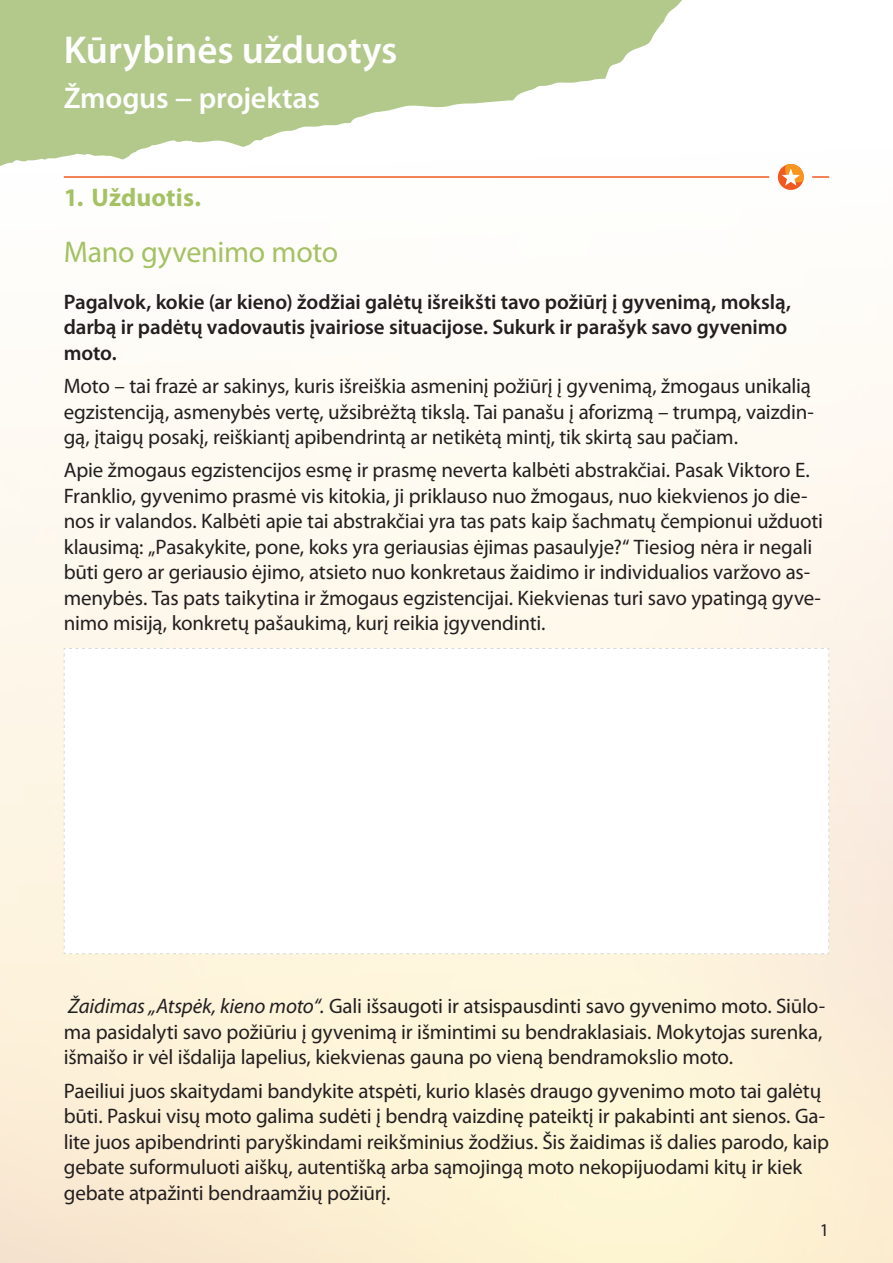
<style>
.page{position:relative;width:893px;height:1263px;background:#fff}
.page>*{position:absolute;margin:0;border:0;box-sizing:border-box;transform-origin:0 0}
.t1{font:600 39px "Myriad Pro";color:#fff}
.pav_16{font:600 30px "Myriad Pro";letter-spacing:-.005em;color:#fff}
.pav_16-1{font:30px "Myriad Pro";letter-spacing:-.01em;color:#a4c264}
.t2{font:700 25.5px "Myriad Pro";letter-spacing:.005em;color:#a4c264}
.txt_14-r{font:21px/25.5px "Myriad Pro";letter-spacing:-.01em;color:#231f20}
.txt_14-bl{font:600 21px/25.5px "Myriad Pro";letter-spacing:-.005em;color:#231f20}
.t3{font:18px "Myriad Pro";color:#231f20}
.s1{font-style:italic}
</style>
<div class="page">
<svg style="left:63px;top:648px;width:767px;height:306px"></svg>
<svg style="left:0;top:0;width:682px;height:166px;fill:#b3c98c"></svg>
<div style="left:778px;top:164px;width:26px;height:26px;background:#f15921;border-radius:50%"></div>
<svg style="left:782px;top:164px;width:22px;height:22px"></svg>
<hr style="left:64px;top:176px;width:705px;height:2px;background:#f15921">
<svg style="left:812px;top:176px;width:17px;height:2px"></svg>
<p class="t1" style="left:64px;top:25px;width:335px">Kūrybinės užduotys</p>
<p class="pav_16" style="left:64px;top:78px;width:258px">Žmogus − projektas</p>
<p class="t2" style="left:64px;top:181px;width:139px">1. Užduotis.</p>
<p class="pav_16-1" style="left:64px;top:234px;width:276px">Mano gyvenimo moto</p>
<p class="txt_14-bl" style="left:64px;top:289px;width:729px">Pagalvok, kokie (ar kieno) žodžiai galėtų išreikšti tavo požiūrį į gyvenimą, mokslą, darbą ir padėtų vadovautis įvairiose situacijose. Sukurk ir parašyk savo gyvenimo moto.</p>
<p class="txt_14-r" style="left:64px;top:373px;width:752px">Moto – tai frazė ar sakinys, kuris išreiškia asmeninį požiūrį į gyvenimą, žmogaus unikalią egzistenciją, asmenybės vertę, užsibrėžtą tikslą. Tai panašu į aforizmą – trumpą, vaizdin&shy;gą, įtaigų posakį, reiškiantį apibendrintą ar netikėtą mintį, tik skirtą sau pačiam.</p>
<p class="txt_14-r" style="left:64px;top:457px;width:761px">Apie žmogaus egzistencijos esmę ir prasmę neverta kalbėti abstrakčiai. Pasak Viktoro E.<br>Franklio, gyvenimo prasmė vis kitokia, ji priklauso nuo žmogaus, nuo kiekvienos jo die&shy;nos ir valandos. Kalbėti apie tai abstrakčiai yra tas pats kaip šachmatų čempionui užduoti klausimą: „Pasakykite, pone, koks yra geriausias ėjimas pasaulyje?“ Tiesiog nėra ir negali būti gero ar geriausio ėjimo, atsieto nuo konkretaus žaidimo ir individualios varžovo as&shy;menybės. Tas pats taikytina ir žmogaus egzistencijai. Kiekvienas turi savo ypatingą gyve&shy;nimo misiją, konkretų pašaukimą, kurį reikia įgyvendinti.</p>
<p class="txt_14-r" style="left:64px;top:993px;width:763px"><span class="s1">Žaidimas „Atspėk, kieno moto“.</span> Gali išsaugoti ir atsispausdinti savo gyvenimo moto. Siūlo&shy;ma pasidalyti savo požiūriu į gyvenimą ir išmintimi su bendraklasiais. Mokytojas surenka, išmaišo ir vėl išdalija lapelius, kiekvienas gauna po vieną bendramokslio moto.</p>
<p class="txt_14-r" style="left:64px;top:1077px;width:767px">Paeiliui juos skaitydami bandykite atspėti, kurio klasės draugo gyvenimo moto tai galėtų būti. Paskui visų moto galima sudėti į bendrą vaizdinę pateiktį ir pakabinti ant sienos. Ga&shy;lite juos apibendrinti paryškindami reikšminius žodžius. Šis žaidimas iš dalies parodo, kaip gebate suformuluoti aiškų, autentišką arba sąmojingą moto nekopijuodami kitų ir kiek gebate atpažinti bendraamžių požiūrį.</p>
<p class="t3" style="left:820px;top:1219px;width:11px">1</p>
</div>
